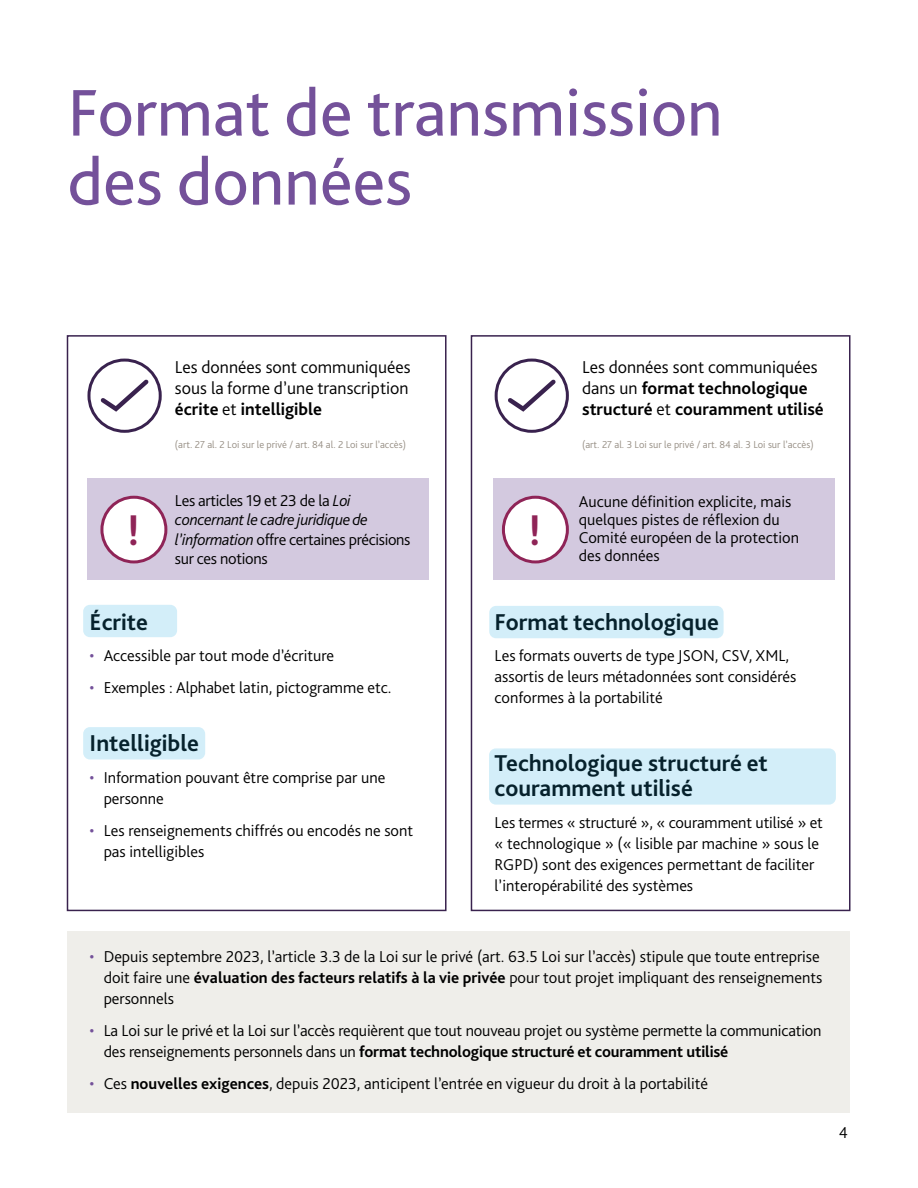
<style>
.page{position:relative;width:918px;height:1188px;background:#fff}
.page>*{position:absolute;margin:0;border:0;box-sizing:border-box;transform-origin:0 0}
.t1{font:69px/69px "GWLG Bliss";color:#74519a}
.t2{font:700 45px "GWLG Bliss";color:#8f2457}
.t3{font:700 24px/25.5px "GWLG Bliss";color:#000}
.t4{font:700 18px/21px "GWLG Bliss";color:#000}
.t5{font:300 18px/21px "GWLG Bliss";color:#000;text-align:justify}
.t6{font:300 16.5px/21px "GWLG Bliss";color:#000}
.t7{font:300 16.5px/19.5px "GWLG Bliss";letter-spacing:-.02em;color:#000}
.t8{font:300 10.5px "GWLG Bliss";color:#978f85}
.s1{font-weight:700}
.s2{font-weight:300}
.s3{font-style:italic}
.s4{color:#74519a}
</style>
<div class="page">
<div style="left:68px;top:932px;width:782px;height:181px;background:#efeeea"></div>
<div style="left:67px;top:335px;width:380px;height:576px;border:2px solid #39224e"></div>
<div style="left:471px;top:335px;width:379px;height:576px;border:2px solid #39224e"></div>
<div style="left:87px;top:478px;width:342px;height:102px;background:#d3c9df"></div>
<div style="left:494px;top:478px;width:341px;height:102px;background:#d3c9df"></div>
<svg style="left:89px;top:360px;width:71px;height:71px"></svg>
<div style="left:87px;top:359px;width:75px;height:74px;border:3px solid #39224e;border-radius:50%"></div>
<svg style="left:496px;top:360px;width:71px;height:71px"></svg>
<div style="left:495px;top:359px;width:74px;height:74px;border:3px solid #39224e;border-radius:50%"></div>
<svg style="left:97px;top:376px;width:56px;height:39px"></svg>
<svg style="left:504px;top:376px;width:56px;height:39px"></svg>
<div style="left:102px;top:497px;width:64px;height:65px;background:#fff;border-radius:50%"></div>
<div style="left:100px;top:496px;width:67px;height:67px;border:3px solid #8f2457;border-radius:50%"></div>
<div style="left:503px;top:497px;width:64px;height:65px;background:#fff;border-radius:50%"></div>
<div style="left:502px;top:496px;width:67px;height:67px;border:3px solid #8f2457;border-radius:50%"></div>
<div style="left:83px;top:605px;width:94px;height:32px;background:#d3eef9;border-radius:7px"></div>
<div style="left:83px;top:727px;width:122px;height:33px;background:#d3eef9;border-radius:7px"></div>
<div style="left:489px;top:606px;width:235px;height:32px;background:#d3eef9;border-radius:7px"></div>
<div style="left:489px;top:748px;width:347px;height:57px;background:#d3eef9;border-radius:7px"></div>
<h1 class="t1" style="left:68px;top:78px;width:657px">Format de transmission des données</h1>
<p class="t5" style="left:175px;top:357px;width:237px">Les données sont communiquées sous la forme d’une transcription <span class="s1">écrite</span> et <span class="s1">intelligible</span></p>
<p class="t8" style="left:175px;top:438px;width:233px">(art. 27 al. 2 Loi sur le privé / art. 84 al. 2 Loi sur l’accès)</p>
<p class="t4" style="left:582px;top:357px;width:243px"><span class="s2">Les données sont communiquées dans un</span> format technologique structuré <span class="s2">et</span> couramment utilisé</p>
<p class="t8" style="left:582px;top:438px;width:233px">(art. 27 al. 3 Loi sur le privé / art. 84 al. 3 Loi sur l’accès)</p>
<p class="t7" style="left:175px;top:490px;width:237px">Les articles 19 et 23 de la <span class="s3">Loi concernant le cadre juridique de l’information</span> offre certaines précisions sur ces notions</p>
<p class="t6" style="left:579px;top:492px;width:222px;line-height:18px">Aucune définition explicite, mais quelques pistes de réflexion du<br>Comité européen de la protection des données</p>
<h2 class="t2" style="left:127px;top:502px;width:14px">!</h2>
<h2 class="t2" style="left:529px;top:502px;width:14px">!</h2>
<h3 class="t3" style="left:90px;top:609px;width:60px">Écrite</h3>
<p class="t6" style="left:90px;top:645px;width:246px"><span class="s4">•</span> Accessible par tout mode d’écriture</p>
<p class="t6" style="left:90px;top:677px;width:303px"><span class="s4">•</span> Exemples : Alphabet latin, pictogramme etc.</p>
<h3 class="t3" style="left:90px;top:730px;width:111px">Intelligible</h3>
<p class="t6" style="left:104px;top:767px;width:283px;text-indent:-14px"><span class="s4">•</span> Information pouvant être comprise par une personne</p>
<p class="t6" style="left:104px;top:820px;width:311px;text-indent:-14px"><span class="s4">•</span> Les renseignements chiffrés ou encodés ne sont pas intelligibles</p>
<h3 class="t3" style="left:495px;top:609px;width:226px">Format technologique</h3>
<p class="t6" style="left:495px;top:645px;width:303px">Les formats ouverts de type JSON, CSV, XML, assortis de leurs métadonnées sont considérés conformes à la portabilité</p>
<h3 class="t3" style="left:495px;top:750px;width:275px">Technologique structuré et couramment utilisé</h3>
<p class="t6" style="left:495px;top:812px;width:330px">Les termes « structuré », « couramment utilisé » et « technologique » (« lisible par machine » sous le RGPD) sont des exigences permettant de faciliter l’interopérabilité des systèmes</p>
<p class="t6" style="left:104px;top:946px;width:720px;text-indent:-14px"><span class="s4">•</span> Depuis septembre 2023, l’article 3.3 de la Loi sur le privé (art. 63.5 Loi sur l’accès) stipule que toute entreprise doit faire une <span class="s1">évaluation des facteurs relatifs à la vie privée</span> pour tout projet impliquant des renseignements personnels</p>
<p class="t6" style="left:104px;top:1020px;width:719px;text-indent:-14px"><span class="s4">•</span> La Loi sur le privé et la Loi sur l’accès requièrent que tout nouveau projet ou système permette la communication des renseignements personnels dans un <span class="s1">format technologique structuré et couramment utilisé</span></p>
<p class="t6" style="left:90px;top:1073px;width:620px"><span class="s4">•</span> Ces <span class="s1">nouvelles exigences</span>, depuis 2023, anticipent l’entrée en vigueur du droit à la portabilité</p>
<p class="t6" style="left:839px;top:1122px;width:11px">4</p>
</div>
